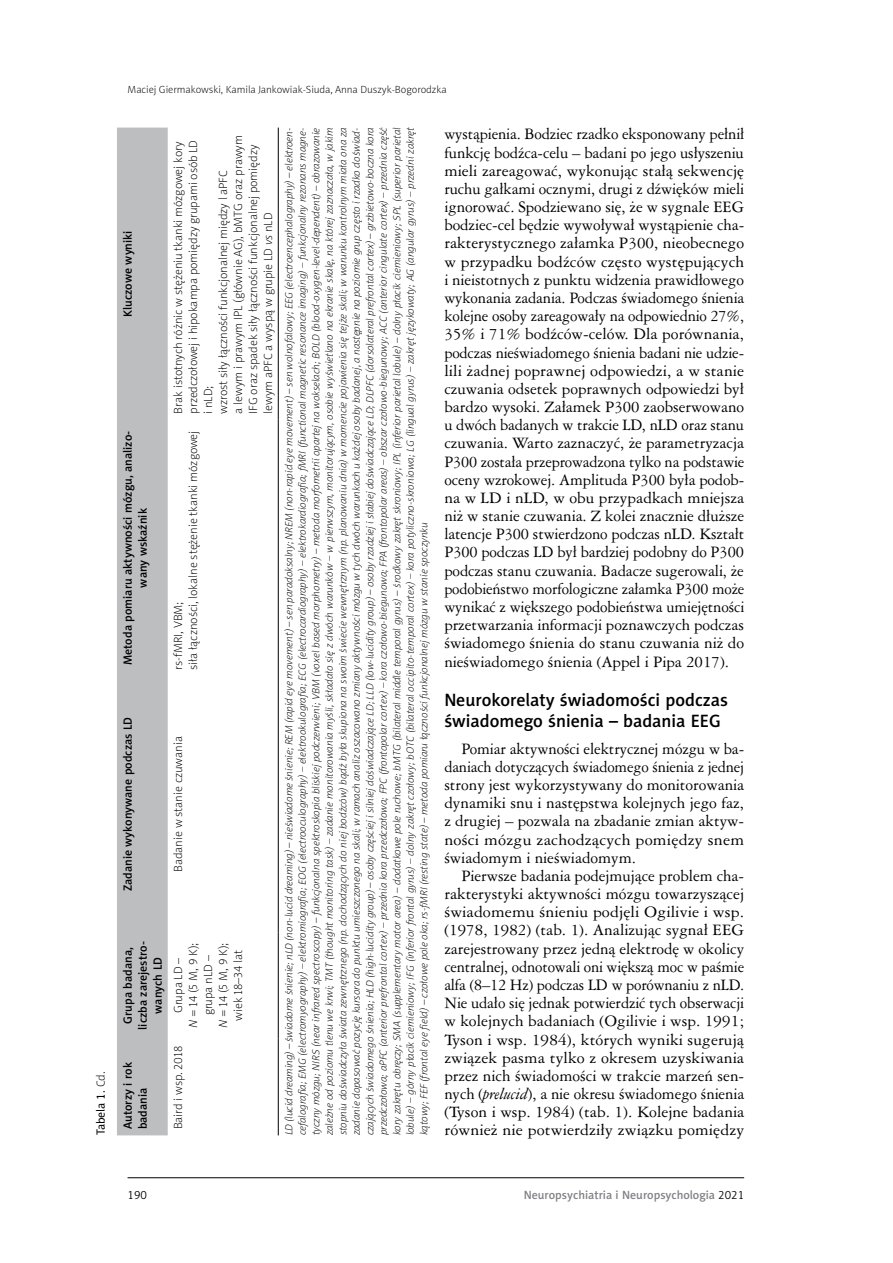
<style>
.page{position:relative;width:893px;height:1263px;background:#fff}
.page>*{position:absolute;margin:0;border:0;box-sizing:border-box;transform-origin:0 0}
.t1{font:18px/21.1px "Naomi Sans EFN Medium";color:#000}
.t2{font:15px/18.1px "Ameri Garmnd PL";letter-spacing:.005em;color:#000;text-align:justify}
.t3{font:12px/15px "Naomi Sans EFN Thin";color:#000}
.t4{font:12px/15px "Naomi Sans EFN Medium";color:#000;text-align:center}
.t5{font:12px "Naomi Sans EFN Medium";color:#808285}
.t6{font:12px "Naomi Sans EFN";letter-spacing:-.01em;color:#000}
.t7{font:12px "Naomi Sans EFN Light";color:#000}
.t8{font:italic 10.5px/13.5px "Naomi Sans EFN Thin";color:#000;text-align:justify}
.t9{font:10.5px "Naomi Sans EFN Thin";color:#000}
.s1{font-family:"Naomi Sans EFN Thin"}
.s2{font-style:italic}
.s3{font-family:"Naomi Sans EFN Light";color:#000}
</style>
<div class="page">
<hr style="left:128px;top:1177px;width:616px;height:1px;background:#000">
<div style="left:117px;top:128px;width:51px;height:1007px;background:#bcbec0"></div>
<hr style="left:278px;top:1038px;width:1px;height:97px;background:#000">
<hr style="left:278px;top:932px;width:1px;height:106px;background:#000">
<hr style="left:278px;top:676px;width:1px;height:256px;background:#000">
<hr style="left:278px;top:420px;width:1px;height:256px;background:#000">
<hr style="left:278px;top:128px;width:1px;height:292px;background:#000">
<p class="t6" style="left:93px;top:1135px;width:65px;rotate:-90deg">Tabela 1. <span class="s1">Cd.</span></p>
<p class="t9" style="left:128px;top:83px;width:321px">Maciej Giermakowski, Kamila Jankowiak-Siuda, Anna Duszyk-Bogorodzka</p>
<p class="t4" style="left:120px;top:317px;width:88px;rotate:-90deg">Kluczowe wyniki</p>
<p class="t4" style="left:120px;top:665px;width:236px;rotate:-90deg">Metoda pomiaru aktywności mózgu, analizo&shy;wany wskaźnik</p>
<p class="t4" style="left:120px;top:891px;width:176px;rotate:-90deg">Zadanie wykonywane podczas LD</p>
<p class="t4" style="left:120px;top:1029px;width:90px;rotate:-90deg">Grupa badana, liczba zarejestro&shy;wanych LD</p>
<p class="t4" style="left:120px;top:1129px;width:69px;text-align:left;rotate:-90deg">Autorzy i rok badania</p>
<p class="t8" style="left:363px;top:1135px;width:1009px;rotate:-90deg">czających świadomego śnienia; HLD (high-lucidity group) – osoby częściej i silniej doświadczające LD; LLD (low-lucidity group) – osoby rzadziej i słabiej doświadczające LD; DLPFC (dorsolateral prefrontal cortex) – grzbietowo-boczna kora przedczołowa; aPFC (anterior prefrontal cortex) – przednia kora przedczołowa; FPC (frontopolar cortex) – kora czołowo-biegunowa; FPA (frontopolar areas) – obszar czołowo-biegunowy; ACC (anterior cingulate cortex) – przednia część kory zakrętu obręczy; SMA (supplementary motor area) – dodatkowe pole ruchowe; bMTG (bilateral middle temporal gyrus) – środkowy zakręt skroniowy; IPL (inferior parietal lobule) – dolny płacik ciemieniowy; SPL (superior parietal lobule) – górny płacik ciemieniowy; IFG (inferior frontal gyrus) – dolny zakręt czołowy; bOTC (bilateral occipito-temporal cortex) – kora potyliczno-skroniowa; LG (lingual gyrus) – zakręt językowaty; AG (angular gyrus) – przedni zakręt kątowy; FEF (frontal eye field) – czołowe pole oka; rs-fMRI (resting state) – metoda pomiaru łączności funkcjonalnej mózgu w stanie spoczynku</p>
<p class="t2" style="left:444px;top:125px;width:301px">wystąpienia. Bodziec rzadko eksponowany pełnił funkcję bodźca-celu – badani po jego usłyszeniu mieli zareagować, wykonując stałą sekwencję ruchu gałkami ocznymi, drugi z dźwięków mieli ignorować. Spodziewano się, że w sygnale EEG bodziec-cel będzie wywoływał wystąpienie cha&shy;rakterystycznego załamka P300, nieobecnego w przypadku bodźców często występujących i nieistotnych z punktu widzenia prawidłowego wykonania zadania. Podczas świadomego śnienia kolejne osoby zareagowały na odpowiednio 27%, 35% i 71% bodźców-celów. Dla porównania, podczas nieświadomego śnienia badani nie udzie&shy;lili żadnej poprawnej odpowiedzi, a w stanie czuwania odsetek poprawnych odpowiedzi był bardzo wysoki. Załamek P300 zaobserwowano u dwóch badanych w trakcie LD, nLD oraz stanu czuwania. Warto zaznaczyć, że parametryzacja P300 została przeprowadzona tylko na podstawie oceny wzrokowej. Amplituda P300 była podob&shy;na w LD i nLD, w obu przypadkach mniejsza niż w stanie czuwania. Z kolei znacznie dłuższe latencje P300 stwierdzono podczas nLD. Kształt P300 podczas LD był bardziej podobny do P300 podczas stanu czuwania. Badacze sugerowali, że podobieństwo morfologiczne załamka P300 może wynikać z większego podobieństwa umiejętności przetwarzania informacji poznawczych podczas świadomego śnienia do stanu czuwania niż do nieświadomego śnienia (Appel i Pipa 2017).</p>
<p class="t3" style="left:171px;top:414px;width:280px;rotate:-90deg">Brak istotnych różnic w stężeniu tkanki mózgowej kory przedczołowej i hipokampa pomiędzy grupami osób LD i nLD;<br>wzrost siły łączności funkcjonalnej między l aPFC<br>a lewym i prawym IPL (głównie AG), bMTG oraz prawym IFG oraz spadek siły łączności funkcjonalnej pomiędzy lewym aPFC a wyspą w grupie LD <span class="s2">vs</span> nLD</p>
<p class="t8" style="left:282px;top:1135px;width:1009px;rotate:-90deg">LD (lucid dreaming) – świadome śnienie; nLD (non-lucid dreaming) – nieświadome śnienie; REM (rapid eye movement) – sen paradoksalny; NREM (non-rapid eye movement) – sen wolnofalowy; EEG (electroencephalography) – elektroen&shy;cefalografia; EMG (electromyography) – elektromiografia; EOG (electrooculography) – elektrookulografia; ECG (electrocardiography) – elektrokardiografia; fMRI (functional magnetic resonance imaging) – funkcjonalny rezonans magne&shy;tyczny mózgu; NIRS (near infrared spectroscopy) – funkcjonalna spektroskopia bliskiej podczerwieni; VBM (voxel based morphometry) – metoda morfometrii opartej na wokselach; BOLD (blood-oxygen-level-dependent) – obrazowanie zależne od poziomu tlenu we krwi; TMT (thought monitoring task) – zadanie monitorowania myśli, składało się z dwóch warunków – w pierwszym, monitorującym, osobie wyświetlano na ekranie skalę, na której zaznaczała, w jakim stopniu doświadczyła świata zewnętrznego (np. dochodzących do niej bodźców) bądź była skupiona na swoim świecie wewnętrznym (np. planowaniu dnia) w momencie pojawienia się tejże skali; w warunku kontrolnym miała ona za zadanie dopasować pozycję kursora do punktu umieszczonego na skali; w ramach analiz oszacowano zmiany aktywności mózgu w tych dwóch warunkach u każdej osoby badanej, a następnie na poziomie grup często i rzadko doświad-</p>
<p class="t3" style="left:171px;top:670px;width:241px;rotate:-90deg">rs-fMRI, VBM;<br>siła łączności, lokalne stężenie tkanki mózgowej</p>
<h1 class="t1" style="left:444px;top:689px;width:285px">Neurokorelaty świadomości podczas świadomego śnienia – badania EEG</h1>
<p class="t2" style="left:444px;top:739px;width:301px;text-indent:17px">Pomiar aktywności elektrycznej mózgu w ba&shy;daniach dotyczących świadomego śnienia z jednej strony jest wykorzystywany do monitorowania dynamiki snu i następstwa kolejnych jego faz, z drugiej – pozwala na zbadanie zmian aktyw&shy;ności mózgu zachodzących pomiędzy snem świadomym i nieświadomym.</p>
<p class="t2" style="left:444px;top:866px;width:301px;text-indent:17px">Pierwsze badania podejmujące problem cha&shy;rakterystyki aktywności mózgu towarzyszącej świadomemu śnieniu podjęli Ogilivie i wsp. (1978, 1982) (tab. 1). Analizując sygnał EEG zarejestrowany przez jedną elektrodę w okolicy centralnej, odnotowali oni większą moc w paśmie alfa (8–12 Hz) podczas LD w porównaniu z nLD.<br>Nie udało się jednak potwierdzić tych obserwacji w kolejnych badaniach (Ogilivie i wsp. 1991; Tyson i wsp. 1984), których wyniki sugerują związek pasma tylko z okresem uzyskiwania przez nich świadomości w trakcie marzeń sen&shy;nych (<span class="s2">prelucid</span>), a nie okresu świadomego śnienia (Tyson i wsp. 1984) (tab. 1). Kolejne badania również nie potwierdziły związku pomiędzy</p>
<p class="t3" style="left:171px;top:872px;width:137px;rotate:-90deg">Badanie w stanie czuwania</p>
<p class="t3" style="left:171px;top:1028px;width:87px;text-align:center;rotate:-90deg">Grupa LD –<br><span class="s2">N</span> = 14 (5 M, 9 K); grupa nLD –<br><span class="s2">N</span> = 14 (5 M, 9 K); wiek 18–34 lat</p>
<p class="t3" style="left:171px;top:1129px;width:85px;rotate:-90deg">Baird i wsp. 2018</p>
<p class="t7" style="left:128px;top:1188px;width:21px">190</p>
<p class="t5" style="left:524px;top:1188px;width:222px">Neuropsychiatria i Neuropsychologia <span class="s3">2021</span></p>
</div>
